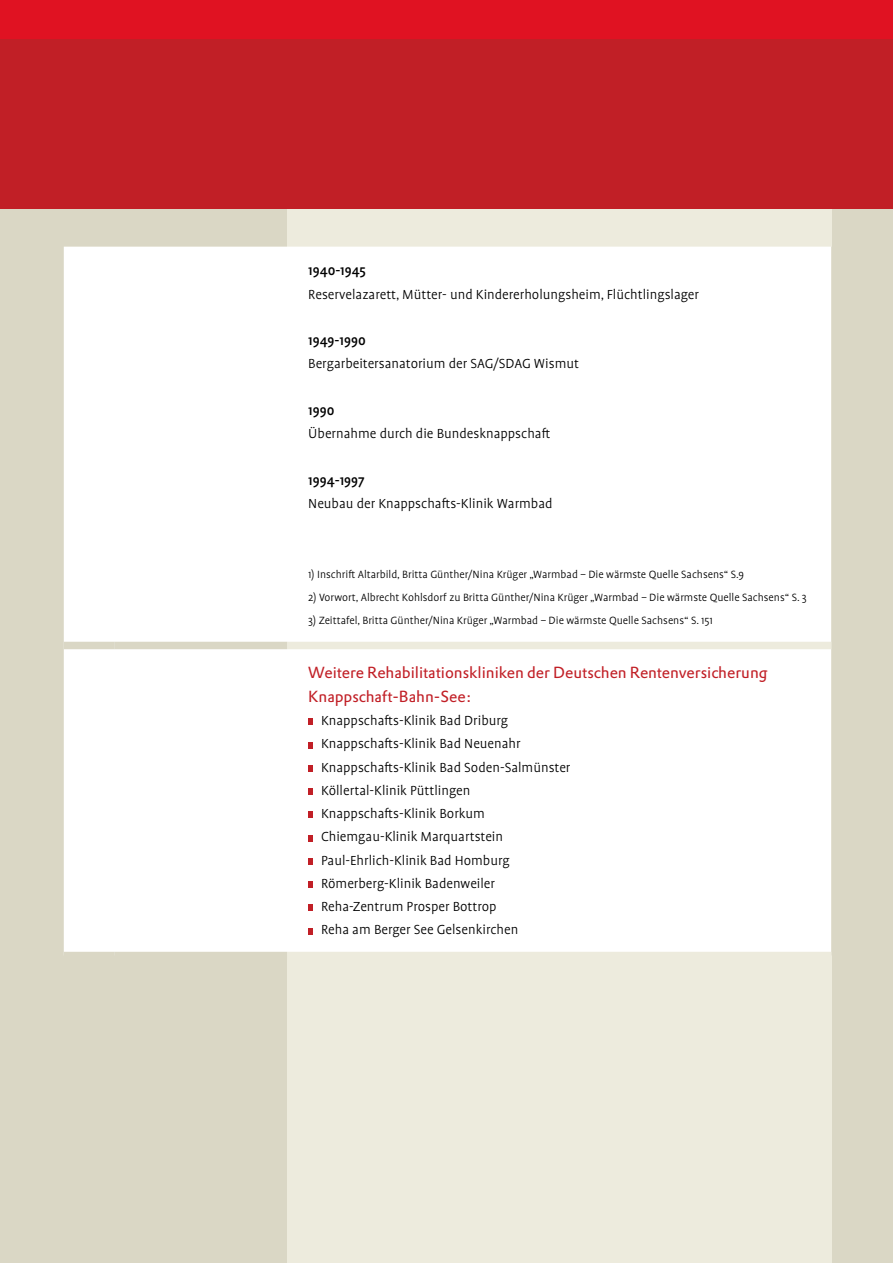
<style>
.page{position:relative;width:893px;height:1263px;background:#dad7c5}
.page>*{position:absolute;margin:0;border:0;box-sizing:border-box;transform-origin:0 0}
.t1{font:15.75px/23.2px "DTL Prokyon T";letter-spacing:-.005em;color:#c11f26}
.t2{font:300 15px/23.2px "Profile Pro";color:#000}
.t3{font:500 15px "Profile Pro";color:#000}
.t4{font:300 12px "Profile Pro";color:#000}
</style>
<div class="page">
<div style="left:287px;top:0;width:544px;height:1263px;background:#edebdd"></div>
<div style="left:0;top:0;width:893px;height:208px;background:#c11f26"></div>
<div style="left:0;top:0;width:893px;height:38px;background:#e01222"></div>
<div style="left:64px;top:247px;width:767px;height:705px;background:#fff"></div>
<svg style="left:831px;top:247px;width:1px;height:708px"></svg>
<div style="left:287px;top:642px;width:544px;height:7px;background:#edebdd"></div>
<div style="left:64px;top:642px;width:51px;height:7px;background:#dad7c5"></div>
<div style="left:115px;top:642px;width:172px;height:7px;background:#dad7c5"></div>
<svg style="left:308px;top:719px;width:5px;height:6px"></svg>
<svg style="left:308px;top:742px;width:5px;height:6px"></svg>
<svg style="left:308px;top:765px;width:5px;height:6px"></svg>
<svg style="left:308px;top:788px;width:5px;height:7px"></svg>
<svg style="left:308px;top:812px;width:5px;height:6px"></svg>
<svg style="left:308px;top:835px;width:5px;height:6px"></svg>
<svg style="left:308px;top:858px;width:5px;height:6px"></svg>
<svg style="left:308px;top:881px;width:5px;height:7px"></svg>
<svg style="left:308px;top:905px;width:5px;height:6px"></svg>
<svg style="left:308px;top:928px;width:5px;height:6px"></svg>
<p class="t3" style="left:308px;top:262px;width:59px">1940-1945</p>
<p class="t2" style="left:308px;top:283px;width:392px">Reservelazarett, Mütter- und Kindererholungsheim, Flüchtlingslager</p>
<p class="t3" style="left:308px;top:332px;width:59px">1949-1990</p>
<p class="t2" style="left:308px;top:353px;width:272px">Bergarbeitersanatorium der SAG/SDAG Wismut</p>
<p class="t3" style="left:308px;top:402px;width:28px">1990</p>
<p class="t2" style="left:308px;top:423px;width:244px">Übernahme durch die Bundesknappschaft</p>
<p class="t3" style="left:308px;top:471px;width:58px">1994-1997</p>
<p class="t2" style="left:308px;top:492px;width:246px">Neubau der Knappschafts-Klinik Warmbad</p>
<p class="t4" style="left:308px;top:567px;width:437px">1) Inschrift Altarbild, Britta Günther/Nina Krüger „Warmbad – Die wärmste Quelle Sachsens“ S.9</p>
<p class="t4" style="left:308px;top:591px;width:500px">2) Vorwort, Albrecht Kohlsdorf zu Britta Günther/Nina Krüger „Warmbad – Die wärmste Quelle Sachsens“ S. 3</p>
<p class="t4" style="left:308px;top:614px;width:406px">3) Zeittafel, Britta Günther/Nina Krüger „Warmbad – Die wärmste Quelle Sachsens“ S. 151</p>
<p class="t1" style="left:308px;top:661px;width:461px">Weitere Rehabilitationskliniken der Deutschen Rentenversicherung<br>Knappschaft-Bahn-See:</p>
<p class="t2" style="left:321px;top:709px;width:251px">Knappschafts-Klinik Bad Driburg Knappschafts-Klinik Bad Neuenahr Knappschafts-Klinik Bad Soden-Salmünster Köllertal-Klinik Püttlingen Knappschafts-Klinik Borkum Chiemgau-Klinik Marquartstein Paul-Ehrlich-Klinik Bad Homburg Römerberg-Klinik Badenweiler Reha-Zentrum Prosper Bottrop<br>Reha am Berger See Gelsenkirchen</p>
</div>
